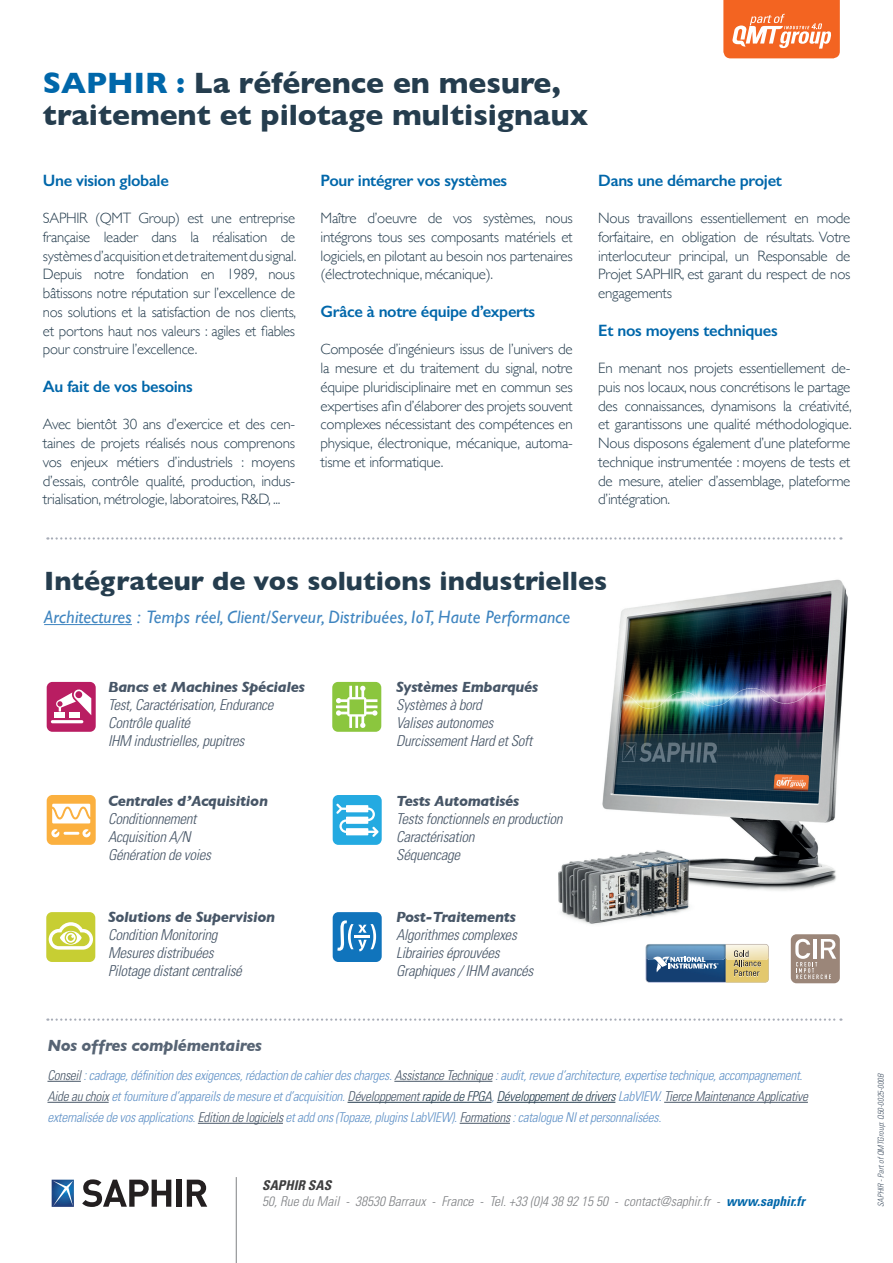
<style>
.page{position:relative;width:893px;height:1263px;background:#fff}
.page>*{position:absolute;margin:0;border:0;box-sizing:border-box;transform-origin:0 0}
.t1{font:700 30px/31.5px "Gill Sans";color:#253d4e}
.t2{font:700 27px "Gill Sans";color:#253d4e}
.t3{font:italic 18px "Gill Sans";letter-spacing:.01em;color:#3f85c0}
.t4{font:600 16.5px "Gill Sans";letter-spacing:-.02em;color:#0067aa}
.t5{font:italic 700 16.5px "Gill Sans";letter-spacing:-.02em;color:#576474}
.t6{font:300 15px/18.8px "Gill Sans";letter-spacing:-.02em;color:#253d4e;text-align:justify}
.t7{font:italic 300 condensed 15px/18px "Univers";letter-spacing:-.02em;color:#475667}
.t8{font:italic 700 15px "Gill Sans";letter-spacing:-.02em;color:#475667}
.t9{font:italic 300 condensed 13.5px/21px "Univers";letter-spacing:-.02em;color:#6192c7}
.t10{font:italic 300 condensed 13.5px/16.5px "Univers";color:#808285}
.t11{font:italic 300 condensed 8.25px "Univers";color:#475667}
.s1{color:#0067aa}
.s2{color:#475667}
.s3{color:#253d4e}
.s4{font-weight:700;color:#3e3e3f}
.s5{font-weight:700;color:#0067aa}
</style>
<div class="page">
<svg style="left:82px;top:1179px;width:89px;height:28px"></svg>
<div style="left:177px;top:1180px;width:5px;height:27px;background:#231f20"></div>
<svg style="left:187px;top:1180px;width:20px;height:27px"></svg>
<svg style="left:52px;top:1180px;width:22px;height:27px"></svg>
<svg style="left:723px;top:0;width:117px;height:58px;background:#f47e46"></svg>
<hr style="left:236px;top:1177px;width:1px;height:86px;background:#808285">
<img style="left:558px;top:579px;width:290px;height:383px">
<hr style="left:44px;top:624px;width:88px;height:1px;background:#3f85c0">
<svg style="left:47px;top:537px;width:794px;height:3px"></svg>
<svg style="left:47px;top:1018px;width:794px;height:3px"></svg>
<hr style="left:47px;top:1081px;width:34px;height:1px;background:#475667">
<hr style="left:394px;top:1081px;width:98px;height:1px;background:#475667">
<hr style="left:47px;top:1102px;width:62px;height:1px;background:#475667">
<hr style="left:348px;top:1102px;width:143px;height:1px;background:#253d4e">
<hr style="left:497px;top:1102px;width:118px;height:1px;background:#253d4e">
<hr style="left:664px;top:1102px;width:144px;height:1px;background:#475667">
<hr style="left:198px;top:1123px;width:85px;height:1px;background:#475667">
<hr style="left:460px;top:1123px;width:50px;height:1px;background:#475667">
<svg style="left:646px;top:944px;width:123px;height:38px;background:#80949b"></svg>
<div style="left:791px;top:934px;width:49px;height:49px;background:#9b8679;border-radius:6px"></div>
<svg style="left:795px;top:939px;width:41px;height:40px"></svg>
<div style="left:47px;top:682px;width:49px;height:50px;background:#b91d62;border-radius:6px"></div>
<hr style="left:51px;top:720px;width:32px;height:3px;background:#fff;border-radius:2px">
<div style="left:55px;top:713px;width:10px;height:5px;background:#fff"></div>
<div style="left:69px;top:713px;width:10px;height:5px;background:#fff"></div>
<svg style="left:56px;top:689px;width:35px;height:26px"></svg>
<div style="left:46px;top:912px;width:49px;height:50px;background:#c7ce33;border-radius:6px"></div>
<svg style="left:49px;top:922px;width:44px;height:28px"></svg>
<div style="left:332px;top:682px;width:49px;height:50px;background:#8bc63e;border-radius:6px"></div>
<svg style="left:336px;top:686px;width:41px;height:42px"></svg>
<div style="left:333px;top:795px;width:49px;height:50px;background:#24aae1;border-radius:6px"></div>
<svg style="left:336px;top:803px;width:43px;height:34px"></svg>
<div style="left:333px;top:912px;width:49px;height:50px;background:#1074bc;border-radius:6px"></div>
<svg style="left:337px;top:920px;width:39px;height:31px"></svg>
<div style="left:47px;top:795px;width:49px;height:50px;background:#fbb03f;border-radius:6px"></div>
<svg style="left:52px;top:804px;width:38px;height:19px"></svg>
<hr style="left:64px;top:832px;width:15px;height:3px;background:#fff">
<svg style="left:51px;top:829px;width:8px;height:8px"></svg>
<svg style="left:82px;top:829px;width:8px;height:8px"></svg>
<h1 class="t1" style="left:43px;top:66px;width:547px"><span class="s1">SAPHIR :</span> La référence en mesure, traitement et pilotage multisignaux</h1>
<p class="t4" style="left:43px;top:170px;width:127px">Une vision globale</p>
<p class="t6" style="left:43px;top:208px;width:255px">SAPHIR (QMT Group) est une entreprise française leader dans la réalisation de systèmes d’acquisition et de traitement du signal.<br>Depuis notre fondation en 1989, nous bâtissons notre réputation sur l’excellence de nos solutions et la satisfaction de nos clients, et portons haut nos valeurs : agiles et fiables pour construire l’excellence.</p>
<p class="t4" style="left:43px;top:376px;width:151px">Au fait de vos besoins</p>
<p class="t6" style="left:43px;top:414px;width:254px">Avec bientôt 30 ans d’exercice et des cen&shy;taines de projets réalisés nous comprenons vos enjeux métiers d’industriels : moyens d’essais, contrôle qualité, production, indus&shy;trialisation, métrologie, laboratoires, R&amp;D, ...</p>
<p class="t4" style="left:321px;top:170px;width:188px">Pour intégrer vos systèmes</p>
<p class="t6" style="left:321px;top:208px;width:254px">Maître d’oeuvre de vos systèmes, nous intégrons tous ses composants matériels et logiciels, en pilotant au besoin nos partenaires (électrotechnique, mécanique).</p>
<p class="t4" style="left:321px;top:301px;width:216px">Grâce à notre équipe d’experts</p>
<p class="t6" style="left:321px;top:339px;width:254px">Composée d’ingénieurs issus de l’univers de la mesure et du traitement du signal, notre équipe pluridisciplinaire met en commun ses expertises afin d’élaborer des projets souvent complexes nécessistant des compétences en physique, électronique, mécanique, automa&shy;tisme et informatique.</p>
<p class="t4" style="left:598px;top:170px;width:185px">Dans une démarche projet</p>
<p class="t6" style="left:598px;top:208px;width:254px">Nous travaillons essentiellement en mode forfaitaire, en obligation de résultats. Votre interlocuteur principal, un Responsable de Projet SAPHIR, est garant du respect de nos engagements</p>
<p class="t4" style="left:598px;top:320px;width:181px">Et nos moyens techniques</p>
<p class="t6" style="left:598px;top:358px;width:255px">En menant nos projets essentiellement de&shy;puis nos locaux, nous concrétisons le partage des connaissances, dynamisons la créativité, et garantissons une qualité méthodologique.<br>Nous disposons également d’une plateforme technique instrumentée : moyens de tests et de mesure, atelier d’assemblage, plateforme d’intégration.</p>
<h2 class="t2" style="left:44px;top:559px;width:565px">Intégrateur de vos solutions industrielles</h2>
<p class="t3" style="left:44px;top:607px;width:528px">Architectures : Temps réel, Client/Serveur, Distribuées, IoT, Haute Performance</p>
<p class="t8" style="left:108px;top:678px;width:198px">Bancs et Machines Spéciales</p>
<p class="t7" style="left:108px;top:696px;width:167px">Test, Caractérisation, Endurance<br>Contrôle qualité<br>IHM industrielles, pupitres</p>
<p class="t8" style="left:108px;top:792px;width:161px">Centrales d’Acquisition</p>
<p class="t7" style="left:108px;top:810px;width:104px">Conditionnement<br>Acquisition A/N<br>Génération de voies</p>
<p class="t8" style="left:108px;top:908px;width:169px">Solutions de Supervision</p>
<p class="t7" style="left:108px;top:926px;width:135px">Condition Monitoring<br>Mesures distribuées<br>Pilotage distant centralisé</p>
<p class="t8" style="left:396px;top:678px;width:144px">Systèmes Embarqués</p>
<p class="t7" style="left:396px;top:696px;width:138px">Systèmes à bord<br>Valises autonomes<br>Durcissement Hard et Soft</p>
<p class="t8" style="left:396px;top:792px;width:125px">Tests Automatisés</p>
<p class="t7" style="left:396px;top:810px;width:168px">Tests fonctionnels en production<br>Caractérisation<br>Séquencage</p>
<p class="t8" style="left:396px;top:908px;width:121px">Post-Traitements</p>
<p class="t7" style="left:396px;top:926px;width:139px">Algorithmes complexes<br>Librairies éprouvées<br>Graphiques / IHM avancés</p>
<p class="t5" style="left:47px;top:1036px;width:216px">Nos offres complémentaires</p>
<p class="t9" style="left:47px;top:1065px;width:762px"><span class="s2">Conseil</span> : cadrage, définition des exigences, rédaction de cahier des charges. <span class="s2">Assistance Technique</span> : audit, revue d’architecture, expertise technique, accompagnement.<br><span class="s2">Aide au choix</span> et fourniture d’appareils de mesure et d’acquisition. <span class="s2">Développement</span> <span class="s3">rapide de FPGA</span>, <span class="s3">Développement de drivers</span> LabVIEW. <span class="s2">Tierce Maintenance Applicative </span>externalisée de vos applications. <span class="s2">Edition de logiciels</span> et add‐ons (Topaze, plugins LabVIEW). <span class="s2">Formations</span> : catalogue NI et personnalisées.</p>
<p class="t10" style="left:262px;top:1177px;width:544px"><span class="s4">SAPHIR SAS<br></span>50, Rue du Mail - 38530 Barraux - France - Tel. +33 (0)4 38 92 15 50 - contact@saphir.fr - <span class="s5">www.saphir.fr</span></p>
<p class="t11" style="left:876px;top:1206px;width:135px;rotate:-90deg">SAPHIR - Part of QMTGroup: Q50-0025-000B</p>
</div>
